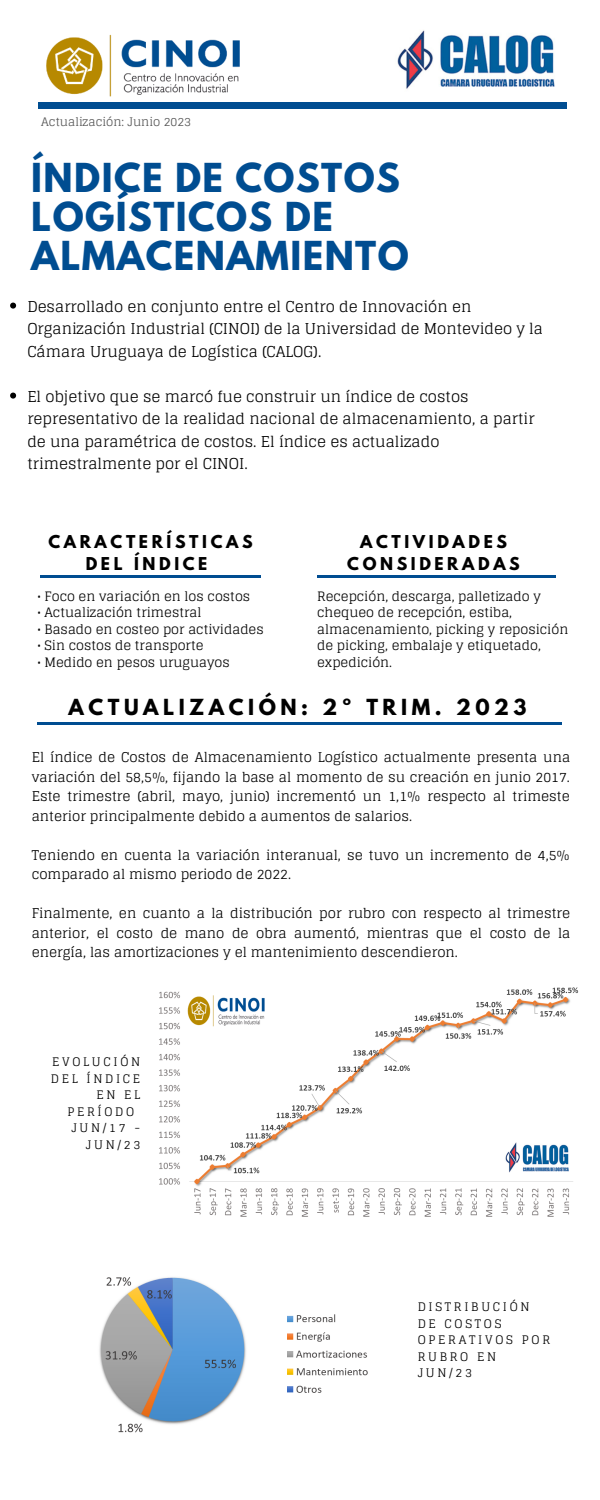
<style>
.page{position:relative;width:600px;height:1500px;background:#fff}
.page>*{position:absolute;margin:0;border:0;box-sizing:border-box;transform-origin:0 0}
.t1{font:700 35.4px/39px "League Spartan";letter-spacing:.04em;color:#004d91}
.t2{font:700 19.7px "League Spartan";letter-spacing:.23em;color:#000}
.t3{font:700 15.7px/21.8px "League Spartan";letter-spacing:.23em;color:#000;text-align:center}
.t4{font:15px/22.5px "Glegoo";color:#000}
.t5{font:13.5px/19.5px "Glegoo";color:#000;text-align:justify}
.t6{font:13px "Glegoo";color:#000}
.t7{font:11.8px/16.5px "Glegoo";letter-spacing:.23em;color:#000;text-align:right}
.t8{font:11.8px "Glegoo";color:#545454}
</style>
<div class="page">
<div style="left:39px;top:103px;width:528px;height:6px;background:#004d91"></div>
<hr style="left:317px;top:575px;width:239px;height:3px;background:#004d91">
<hr style="left:40px;top:575px;width:221px;height:3px;background:#004d91">
<hr style="left:37px;top:722px;width:525px;height:2px;background:#004d91">
<img style="left:397px;top:30px;width:158px;height:59px">
<img style="left:46px;top:34px;width:194px;height:63px">
<img style="left:159px;top:987px;width:420px;height:230px">
<img style="left:99px;top:1277px;width:269px;height:156px">
<svg style="left:10px;top:303px;width:6px;height:6px"></svg>
<svg style="left:10px;top:393px;width:6px;height:6px"></svg>
<p class="t8" style="left:41px;top:115px;width:151px">Actualización: Junio 2023</p>
<p class="t1" style="left:31px;top:163px;width:379px">ÍNDICE DE COSTOS<br>LOGÍSTICOS DE<br>ALMACENAMIENTO</p>
<p class="t4" style="left:27px;top:295px;width:517px">Desarrollado en conjunto entre el Centro de Innovación en<br>Organización Industrial (CINOI) de la Universidad de Montevideo y la<br>Cámara Uruguaya de Logística (CALOG).</p>
<p class="t4" style="left:27px;top:385px;width:509px">El objetivo que se marcó fue construir un índice de costos representativo de la realidad nacional de almacenamiento, a partir de una paramétrica de costos. El índice es actualizado trimestralmente por el CINOI.</p>
<p class="t3" style="left:48px;top:533px;width:206px">CARACTERÍSTICAS</p>
<p class="t3" style="left:86px;top:555px;width:123px">DEL ÍNDICE</p>
<p class="t6" style="left:37px;top:589px;width:214px">• Foco en variación en los costos</p>
<p class="t6" style="left:37px;top:605px;width:166px">• Actualización trimestral</p>
<p class="t6" style="left:37px;top:622px;width:228px">• Basado en costeo por actividades</p>
<p class="t6" style="left:37px;top:638px;width:168px">• Sin costos de transporte</p>
<p class="t6" style="left:37px;top:655px;width:194px">• Medido en pesos uruguayos</p>
<p class="t3" style="left:347px;top:533px;width:174px">ACTIVIDADES<br>CONSIDERADAS</p>
<p class="t6" style="left:317px;top:589px;width:225px">Recepción, descarga, palletizado y</p>
<p class="t6" style="left:317px;top:605px;width:197px">chequeo de recepción, estiba,</p>
<p class="t6" style="left:317px;top:622px;width:253px">almacenamiento, picking y reposición</p>
<p class="t6" style="left:317px;top:638px;width:225px">de picking, embalaje y etiquetado,</p>
<p class="t6" style="left:317px;top:655px;width:76px">expedición.</p>
<p class="t2" style="left:69px;top:697px;width:460px">ACTUALIZACIÓN: 2º TRIM. 2023</p>
<p class="t5" style="left:32px;top:748px;width:540px">El índice de Costos de Almacenamiento Logístico actualmente presenta una variación del 58,5%, fijando la base al momento de su creación en junio 2017.<br>Este trimestre (abril, mayo, junio) incrementó un 1,1% respecto al trimeste anterior principalmente debido a aumentos de salarios.</p>
<p class="t5" style="left:32px;top:845px;width:540px">Teniendo en cuenta la variación interanual, se tuvo un incremento de 4,5% comparado al mismo periodo de 2022.</p>
<p class="t5" style="left:32px;top:904px;width:540px">Finalmente, en cuanto a la distribución por rubro con respecto al trimestre anterior, el costo de mano de obra aumentó, mientras que el costo de la energía, las amortizaciones y el mantenimiento descendieron.</p>
<p class="t7" style="left:52px;top:1054px;width:90px">EVOLUCIÓN</p>
<p class="t7" style="left:51px;top:1070px;width:91px">DEL ÍNDICE</p>
<p class="t7" style="left:96px;top:1087px;width:45px">EN EL</p>
<p class="t7" style="left:67px;top:1103px;width:68px">PERÍODO</p>
<p class="t7" style="left:71px;top:1120px;width:70px">JUN/17 -<br>JUN/23</p>
<p class="t7" style="left:418px;top:1299px;width:134px;text-align:left">DISTRIBUCIÓN<br>DE COSTOS<br>OPERATIVOS POR<br>RUBRO EN<br>JUN/23</p>
</div>
